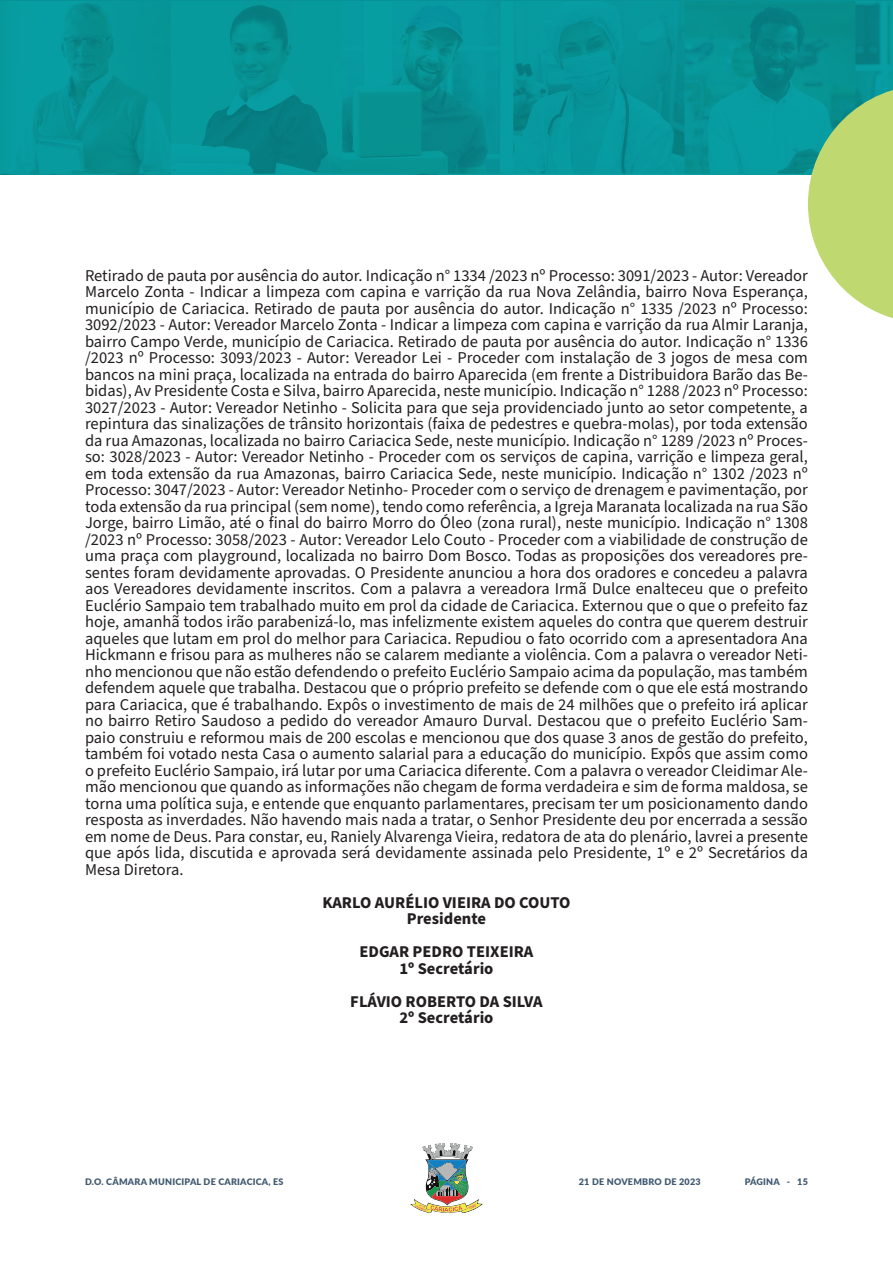
<style>
.page{position:relative;width:893px;height:1263px;background:#fff}
.page>*{position:absolute;margin:0;border:0;box-sizing:border-box;transform-origin:0 0}
.t1{font:16.5px/16.5px "Source Sans Pro";color:#231f20;text-align:justify}
.t2{font:700 16.5px "Source Sans Pro";color:#231f20}
.t3{font:900 9px "Lato";letter-spacing:.025em;color:#405970}
</style>
<div class="page">
<svg style="left:410px;top:1143px;width:73px;height:70px"></svg>
<img style="left:0;top:2px;width:893px;height:172px">
<svg style="left:808px;top:85px;width:85px;height:233px;background:#abd288"></svg>
<p class="t1" style="left:85px;top:267px;width:724px">Retirado de pauta por ausência do autor. Indicação n° 1334 /2023 nº Processo: 3091/2023 - Autor: Vereador Marcelo Zonta - Indicar a limpeza com capina e varrição da rua Nova Zelândia, bairro Nova Esperança, município de Cariacica. Retirado de pauta por ausência do autor. Indicação n° 1335 /2023 nº Processo:<br>3092/2023 - Autor: Vereador Marcelo Zonta - Indicar a limpeza com capina e varrição da rua Almir Laranja, bairro Campo Verde, município de Cariacica. Retirado de pauta por ausência do autor. Indicação n° 1336 /2023 nº Processo: 3093/2023 - Autor: Vereador Lei - Proceder com instalação de 3 jogos de mesa com bancos na mini praça, localizada na entrada do bairro Aparecida (em frente a Distribuidora Barão das Be&shy;bidas), Av Presidente Costa e Silva, bairro Aparecida, neste município. Indicação n° 1288 /2023 nº Processo:<br>3027/2023 - Autor: Vereador Netinho - Solicita para que seja providenciado junto ao setor competente, a repintura das sinalizações de trânsito horizontais (faixa de pedestres e quebra-molas), por toda extensão da rua Amazonas, localizada no bairro Cariacica Sede, neste município. Indicação n° 1289 /2023 nº Proces&shy;so: 3028/2023 - Autor: Vereador Netinho - Proceder com os serviços de capina, varrição e limpeza geral, em toda extensão da rua Amazonas, bairro Cariacica Sede, neste município. Indicação n° 1302 /2023 nº Processo: 3047/2023 - Autor: Vereador Netinho- Proceder com o serviço de drenagem e pavimentação, por toda extensão da rua principal (sem nome), tendo como referência, a Igreja Maranata localizada na rua São Jorge, bairro Limão, até o final do bairro Morro do Óleo (zona rural), neste município. Indicação n° 1308 /2023 nº Processo: 3058/2023 - Autor: Vereador Lelo Couto - Proceder com a viabilidade de construção de uma praça com playground, localizada no bairro Dom Bosco. Todas as proposições dos vereadores pre&shy;sentes foram devidamente aprovadas. O Presidente anunciou a hora dos oradores e concedeu a palavra aos Vereadores devidamente inscritos. Com a palavra a vereadora Irmã Dulce enalteceu que o prefeito Euclério Sampaio tem trabalhado muito em prol da cidade de Cariacica. Externou que o que o prefeito faz hoje, amanhã todos irão parabenizá-lo, mas infelizmente existem aqueles do contra que querem destruir aqueles que lutam em prol do melhor para Cariacica. Repudiou o fato ocorrido com a apresentadora Ana Hickmann e frisou para as mulheres não se calarem mediante a violência. Com a palavra o vereador Neti&shy;nho mencionou que não estão defendendo o prefeito Euclério Sampaio acima da população, mas também defendem aquele que trabalha. Destacou que o próprio prefeito se defende com o que ele está mostrando para Cariacica, que é trabalhando. Expôs o investimento de mais de 24 milhões que o prefeito irá aplicar no bairro Retiro Saudoso a pedido do vereador Amauro Durval. Destacou que o prefeito Euclério Sam&shy;paio construiu e reformou mais de 200 escolas e mencionou que dos quase 3 anos de gestão do prefeito, também foi votado nesta Casa o aumento salarial para a educação do município. Expôs que assim como o prefeito Euclério Sampaio, irá lutar por uma Cariacica diferente. Com a palavra o vereador Cleidimar Ale&shy;mão mencionou que quando as informações não chegam de forma verdadeira e sim de forma maldosa, se torna uma política suja, e entende que enquanto parlamentares, precisam ter um posicionamento dando resposta as inverdades. Não havendo mais nada a tratar, o Senhor Presidente deu por encerrada a sessão em nome de Deus. Para constar, eu, Raniely Alvarenga Vieira, redatora de ata do plenário, lavrei a presente que após lida, discutida e aprovada será devidamente assinada pelo Presidente, 1º e 2º Secretários da Mesa Diretora.</p>
<p class="t2" style="left:322px;top:891px;width:250px">KARLO AURÉLIO VIEIRA DO COUTO</p>
<p class="t2" style="left:407px;top:907px;width:81px">Presidente</p>
<p class="t2" style="left:360px;top:940px;width:175px">EDGAR PEDRO TEIXEIRA</p>
<p class="t2" style="left:399px;top:957px;width:96px">1º Secretário</p>
<p class="t2" style="left:350px;top:990px;width:194px">FLÁVIO ROBERTO DA SILVA</p>
<p class="t2" style="left:399px;top:1006px;width:96px">2º Secretário</p>
<p class="t3" style="left:85px;top:1175px;width:200px">D.O. CÂMARA MUNICIPAL DE CARIACICA, ES</p>
<p class="t3" style="left:579px;top:1175px;width:123px">21 DE NOVEMBRO DE 2023</p>
<p class="t3" style="left:745px;top:1175px;width:65px">PÁGINA - 15</p>
</div>
